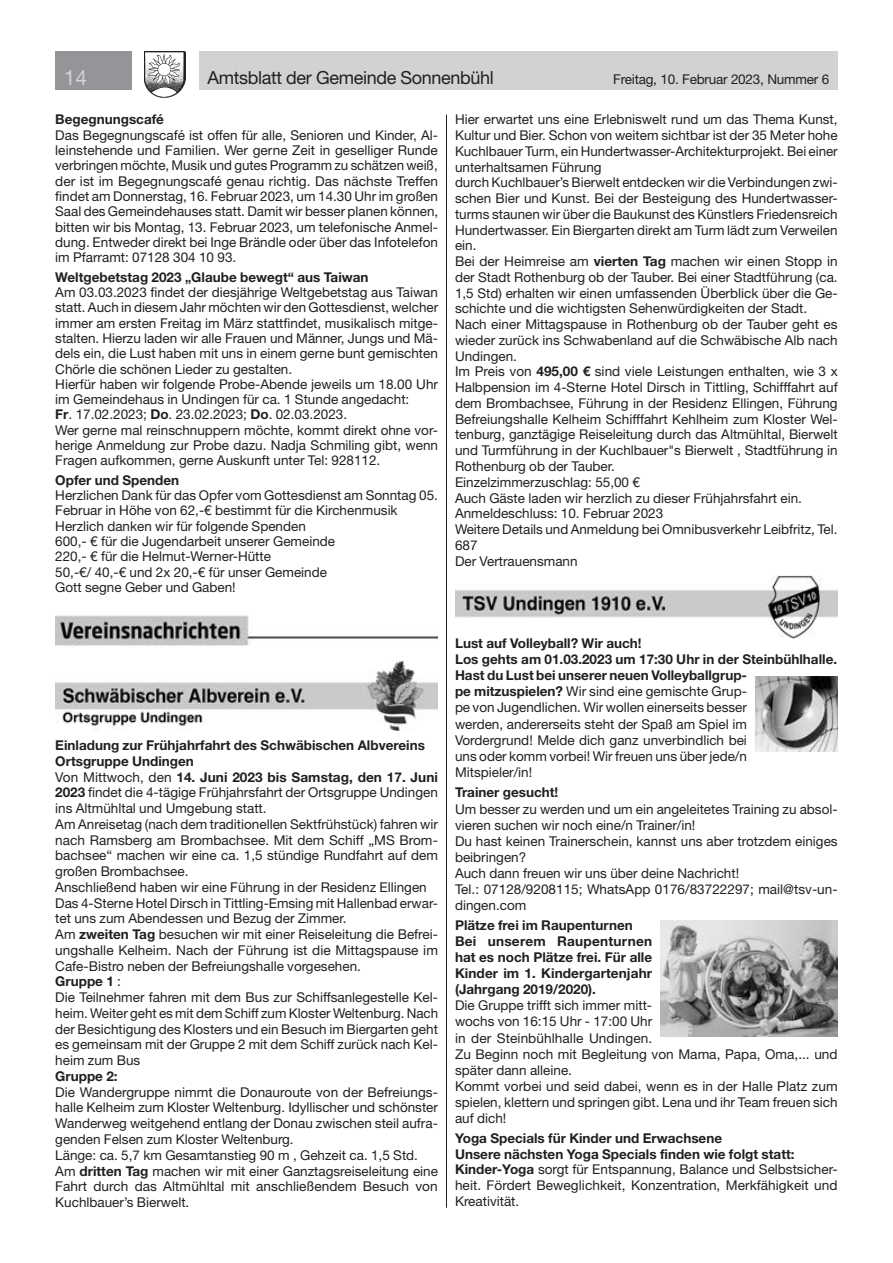
<style>
.page{position:relative;width:893px;height:1263px;background:#fff}
.page>*{position:absolute;margin:0;border:0;box-sizing:border-box;transform-origin:0 0}
.t1{font:21px "Helvetica Neue LT Std";color:#d1d2d4}
.t2{font:18px "Helvetica Neue LT Std";letter-spacing:-.02em;color:#231f20}
.t3{font:13.5px/15.8px "Helvetica Neue LT Std";color:#231f20}
.t4{font:700 13.5px/16px "Helvetica Neue LT Std";color:#231f20}
.s1{font-weight:700}
</style>
<div class="page">
<div style="left:199px;top:51px;width:639px;height:38px;background:#d1d2d4"></div>
<div style="left:55px;top:51px;width:77px;height:38px;background:#939598"></div>
<img style="left:145px;top:51px;width:41px;height:47px">
<img style="left:55px;top:615px;width:383px;height:31px">
<img style="left:55px;top:660px;width:383px;height:70px">
<img style="left:455px;top:575px;width:383px;height:63px">
<img style="left:755px;top:676px;width:83px;height:76px">
<img style="left:661px;top:920px;width:177px;height:116px">
<hr style="left:446px;top:115px;width:1px;height:1093px;background:#231f20">
<h1 class="t1" style="left:64px;top:65px;width:25px">14</h1>
<h2 class="t2" style="left:207px;top:67px;width:288px">Amtsblatt der Gemeinde Sonnenbühl</h2>
<p class="t3" style="left:613px;top:71px;width:217px">Freitag, 10. Februar 2023, Nummer 6</p>
<p class="t4" style="left:55px;top:111px;width:110px">Begegnungscafé</p>
<p class="t3" style="left:55px;top:127px;width:384px;line-height:15.3px;text-align:justify">Das Begegnungscafé ist offen für alle, Senioren und Kinder, Al&shy;leinstehende und Familien. Wer gerne Zeit in geselliger Runde verbringen möchte, Musik und gutes Programm zu schätzen weiß, der ist im Begegnungscafé genau richtig. Das nächste Treffen findet am Donnerstag, 16. Februar 2023, um 14.30 Uhr im großen Saal des Gemeindehauses statt. Damit wir besser planen können, bitten wir bis Montag, 13. Februar 2023, um telefonische Anmel&shy;dung. Entweder direkt bei Inge Brändle oder über das Infotelefon im Pfarramt: 07128 304 10 93.</p>
<p class="t4" style="left:55px;top:269px;width:315px">Weltgebetstag 2023 „Glaube bewegt“ aus Taiwan</p>
<p class="t3" style="left:55px;top:284px;width:384px;line-height:15.3px">Am 03.03.2023 findet der diesjährige Weltgebetstag aus Taiwan statt. Auch in diesem Jahr möchten wir den Gottesdienst, welcher immer am ersten Freitag im März stattfindet, musikalisch mitge&shy;stalten. Hierzu laden wir alle Frauen und Männer, Jungs und Mä&shy;dels ein, die Lust haben mit uns in einem gerne bunt gemischten Chörle die schönen Lieder zu gestalten.<br>Hierfür haben wir folgende Probe-Abende jeweils um 18.00 Uhr im Gemeindehaus in Undingen für ca. 1 Stunde angedacht:<br><span class="s1">Fr</span>. 17.02.2023; <span class="s1">Do</span>. 23.02.2023; <span class="s1">Do</span>. 02.03.2023.<br>Wer gerne mal reinschnuppern möchte, kommt direkt ohne vor&shy;herige Anmeldung zur Probe dazu. Nadja Schmiling gibt, wenn Fragen aufkommen, gerne Auskunft unter Tel: 928112.</p>
<p class="t4" style="left:55px;top:472px;width:126px">Opfer und Spenden</p>
<p class="t3" style="left:55px;top:487px;width:384px;line-height:15.3px">Herzlichen Dank für das Opfer vom Gottesdienst am Sonntag 05.<br>Februar in Höhe von 62,-€ bestimmt für die Kirchenmusik Herzlich danken wir für folgende Spenden<br>600,- € für die Jugendarbeit unserer Gemeinde<br>220,- € für die Helmut-Werner-Hütte<br>50,-€/ 40,-€ und 2x 20,-€ für unser Gemeinde<br>Gott segne Geber und Gaben!</p>
<p class="t3" style="left:455px;top:112px;width:384px">Hier erwartet uns eine Erlebniswelt rund um das Thema Kunst, Kultur und Bier. Schon von weitem sichtbar ist der 35 Meter hohe Kuchlbauer Turm, ein Hundertwasser-Architekturprojekt. Bei einer unterhaltsamen Führung<br>durch Kuchlbauer’s Bierwelt entdecken wir die Verbindungen zwi&shy;schen Bier und Kunst. Bei der Besteigung des Hundertwasser&shy;turms staunen wir über die Baukunst des Künstlers Friedensreich Hundertwasser. Ein Biergarten direkt am Turm lädt zum Verweilen ein.<br>Bei der Heimreise am <span class="s1">vierten Tag</span> machen wir einen Stopp in der Stadt Rothenburg ob der Tauber. Bei einer Stadtführung (ca.<br>1,5 Std) erhalten wir einen umfassenden Überblick über die Ge&shy;schichte und die wichtigsten Sehenwürdigkeiten der Stadt.<br>Nach einer Mittagspause in Rothenburg ob der Tauber geht es wieder zurück ins Schwabenland auf die Schwäbische Alb nach Undingen.<br>Im Preis von <span class="s1">495,00 €</span> sind viele Leistungen enthalten, wie 3 x Halbpension im 4-Sterne Hotel Dirsch in Tittling, Schifffahrt auf dem Brombachsee, Führung in der Residenz Ellingen, Führung Befreiungshalle Kelheim Schifffahrt Kehlheim zum Kloster Wel&shy;tenburg, ganztägige Reiseleitung durch das Altmühltal, Bierwelt und Turmführung in der Kuchlbauer"s Bierwelt , Stadtführung in Rothenburg ob der Tauber.<br>Einzelzimmerzuschlag: 55,00 €<br>Auch Gäste laden wir herzlich zu dieser Frühjahrsfahrt ein.<br>Anmeldeschluss: 10. Februar 2023<br>Weitere Details und Anmeldung bei Omnibusverkehr Leibfritz, Tel.<br>687<br>Der Vertrauensmann</p>
<p class="t3" style="left:55px;top:737px;width:384px"><span class="s1">Einladung zur Frühjahrfahrt des Schwäbischen Albvereins Ortsgruppe Undingen<br></span>Von Mittwoch, den <span class="s1">14. Juni 2023 bis Samstag, den 17. Juni 2023</span> findet die 4-tägige Frühjahrsfahrt der Ortsgruppe Undingen ins Altmühltal und Umgebung statt.<br>Am Anreisetag (nach dem traditionellen Sektfrühstück) fahren wir nach Ramsberg am Brombachsee. Mit dem Schiff „MS Brom&shy;bachsee“ machen wir eine ca. 1,5 stündige Rundfahrt auf dem großen Brombachsee.<br>Anschließend haben wir eine Führung in der Residenz Ellingen Das 4-Sterne Hotel Dirsch in Tittling-Emsing mit Hallenbad erwar&shy;tet uns zum Abendessen und Bezug der Zimmer.<br>Am <span class="s1">zweiten Tag</span> besuchen wir mit einer Reiseleitung die Befrei&shy;ungshalle Kelheim. Nach der Führung ist die Mittagspause im Cafe-Bistro neben der Befreiungshalle vorgesehen.<br><span class="s1">Gruppe 1</span> :<br>Die Teilnehmer fahren mit dem Bus zur Schiffsanlegestelle Kel&shy;heim. Weiter geht es mit dem Schiff zum Kloster Weltenburg. Nach der Besichtigung des Klosters und ein Besuch im Biergarten geht es gemeinsam mit der Gruppe 2 mit dem Schiff zurück nach Kel&shy;heim zum Bus</p>
<p class="t4" style="left:55px;top:1068px;width:64px">Gruppe 2:</p>
<p class="t3" style="left:55px;top:1084px;width:384px">Die Wandergruppe nimmt die Donauroute von der Befreiungs&shy;halle Kelheim zum Kloster Weltenburg. Idyllischer und schönster Wanderweg weitgehend entlang der Donau zwischen steil aufra&shy;genden Felsen zum Kloster Weltenburg.<br>Länge: ca. 5,7 km Gesamtanstieg 90 m , Gehzeit ca. 1,5 Std.<br>Am <span class="s1">dritten Tag</span> machen wir mit einer Ganztagsreiseleitung eine Fahrt durch das Altmühltal mit anschließendem Besuch von Kuchlbauer’s Bierwelt.</p>
<p class="t3" style="left:455px;top:634px;width:384px;line-height:16.2px"><span class="s1">Lust auf Volleyball? Wir auch!<br>Los gehts am 01.03.2023 um 17:30 Uhr in der Steinbühlhalle.<br>Hast du Lust bei unserer neuen Volleyballgrup-<br>pe mitzuspielen?</span> Wir sind eine gemischte Grup-<br>pe von Jugendlichen. Wir wollen einerseits besser<br>werden, andererseits steht der Spaß am Spiel im<br>Vordergrund! Melde dich ganz unverbindlich bei<br>uns oder komm vorbei! Wir freuen uns über jede/n<br>Mitspieler/in!</p>
<p class="t4" style="left:455px;top:784px;width:105px">Trainer gesucht!</p>
<p class="t3" style="left:455px;top:800px;width:384px">Um besser zu werden und um ein angeleitetes Training zu absol&shy;vieren suchen wir noch eine/n Trainer/in!<br>Du hast keinen Trainerschein, kannst uns aber trotzdem einiges beibringen?<br>Auch dann freuen wir uns über deine Nachricht!<br>Tel.: 07128/9208115; WhatsApp 0176/83722297; mail@tsv-un&shy;dingen.com</p>
<p class="t4" style="left:455px;top:917px;width:199px">Plätze frei im Raupenturnen<br>Bei unserem Raupenturnen hat es noch Plätze frei. Für alle<br>Kinder im 1. Kindergartenjahr (Jahrgang 2019/2020).</p>
<p class="t3" style="left:455px;top:997px;width:384px">Die Gruppe trifft sich immer mitt-<br>wochs von 16:15 Uhr - 17:00 Uhr<br>in der Steinbühlhalle Undingen.<br>Zu Beginn noch mit Begleitung von Mama, Papa, Oma,... und später dann alleine.<br>Kommt vorbei und seid dabei, wenn es in der Halle Platz zum spielen, klettern und springen gibt. Lena und ihr Team freuen sich auf dich!</p>
<p class="t3" style="left:455px;top:1130px;width:384px"><span class="s1">Yoga Specials für Kinder und Erwachsene<br>Unsere nächsten Yoga Specials finden wie folgt statt:<br>Kinder-Yoga</span> sorgt für Entspannung, Balance und Selbstsicher&shy;heit. Fördert Beweglichkeit, Konzentration, Merkfähigkeit und Kreativität.</p>
</div>
